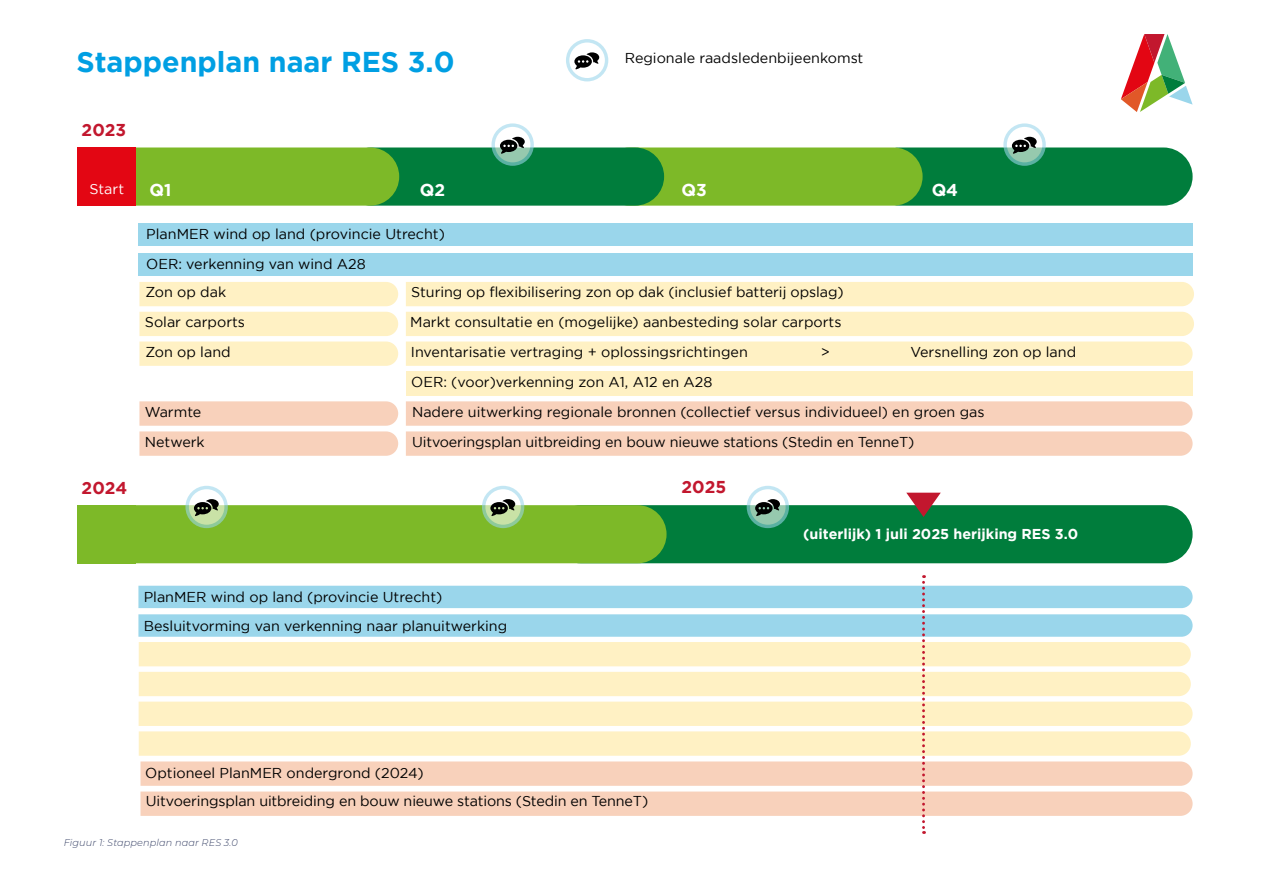
<style>
.page{position:relative;width:1263px;height:893px;background:#fff}
.page>*{position:absolute;margin:0;border:0;box-sizing:border-box;transform-origin:0 0}
.t1{font:700 28.65px "Gotham";color:#009fe3}
.t2{font:700 17.1px "Gotham";color:#c2172e}
.t3{font:700 17.1px "Gotham";color:#fff}
.t4{font:14.25px/30px "Gotham";color:#000}
.t5{font:700 14.25px "Gotham";color:#fff}
.t6{font:14.25px "Gotham";color:#fff}
.t7{font:italic 300 9.75px "Montserrat";letter-spacing:.01em;color:#384266}
</style>
<div class="page">
<div style="left:871px;top:147px;width:321px;height:59px;background:#007d3c;border-radius:29px"></div>
<div style="left:601px;top:147px;width:321px;height:59px;background:#7db928;border-radius:29px"></div>
<div style="left:342px;top:147px;width:322px;height:59px;background:#007d3c;border-radius:29px"></div>
<div style="left:77px;top:147px;width:322px;height:59px;background:#7db928;border-radius:29px"></div>
<div style="left:77px;top:147px;width:58px;height:59px;background:#e30613"></div>
<svg style="left:1121px;top:34px;width:71px;height:78px"></svg>
<div style="left:138px;top:253px;width:1054px;height:22px;background:#9ad6eb"></div>
<div style="left:138px;top:224px;width:1054px;height:22px;background:#9ad6eb"></div>
<div style="left:552px;top:505px;width:640px;height:58px;background:#007d3c;border-radius:29px"></div>
<div style="left:77px;top:505px;width:589px;height:58px;background:#7db928;border-radius:29px"></div>
<div style="left:77px;top:505px;width:58px;height:58px;background:#7db928"></div>
<svg style="left:906px;top:493px;width:35px;height:24px"></svg>
<div style="left:406px;top:371px;width:786px;height:25px;background:#fff1c4"></div>
<svg style="left:139px;top:401px;width:259px;height:55px;background:#f8d6c3"></svg>
<svg style="left:406px;top:401px;width:786px;height:55px;background:#f8d6c2"></svg>
<div style="left:139px;top:282px;width:259px;height:24px;background:#fff1c4"></div>
<div style="left:406px;top:282px;width:788px;height:24px;background:#fff1c4"></div>
<svg style="left:139px;top:312px;width:259px;height:54px;background:#fff2ca"></svg>
<svg style="left:406px;top:312px;width:788px;height:54px;background:#fff2ca"></svg>
<svg style="left:138px;top:575px;width:1054px;height:259px"></svg>
<svg style="left:568px;top:41px;width:39px;height:39px"></svg>
<div style="left:566px;top:39px;width:42px;height:42px;border:3px solid #9ad6eb;border-radius:50%"></div>
<svg style="left:1005px;top:125px;width:39px;height:39px"></svg>
<div style="left:1003px;top:123px;width:43px;height:43px;border:3px solid #9ad6eb;border-radius:50%"></div>
<svg style="left:1012px;top:137px;width:25px;height:17px"></svg>
<svg style="left:493px;top:125px;width:39px;height:39px"></svg>
<div style="left:491px;top:123px;width:43px;height:43px;border:3px solid #9ad6eb;border-radius:50%"></div>
<svg style="left:500px;top:137px;width:25px;height:17px"></svg>
<svg style="left:484px;top:487px;width:39px;height:39px"></svg>
<div style="left:482px;top:486px;width:42px;height:42px;border:3px solid #9ad6eb;border-radius:50%"></div>
<svg style="left:490px;top:499px;width:25px;height:17px"></svg>
<svg style="left:748px;top:487px;width:39px;height:39px"></svg>
<div style="left:747px;top:486px;width:42px;height:42px;border:3px solid #9ad6eb;border-radius:50%"></div>
<svg style="left:755px;top:499px;width:25px;height:17px"></svg>
<svg style="left:187px;top:487px;width:39px;height:39px"></svg>
<div style="left:185px;top:486px;width:43px;height:42px;border:3px solid #9ad6eb;border-radius:50%"></div>
<svg style="left:194px;top:499px;width:25px;height:17px"></svg>
<svg style="left:574px;top:52px;width:25px;height:17px"></svg>
<h1 class="t1" style="left:76px;top:45px;width:380px">Stappenplan naar RES 3.0</h1>
<p class="t2" style="left:82px;top:120px;width:46px">2023</p>
<p class="t4" style="left:625px;top:43px;width:240px">Regionale raadsledenbijeenkomst</p>
<p class="t6" style="left:89px;top:182px;width:36px">Start</p>
<p class="t3" style="left:150px;top:180px;width:23px">Q1</p>
<p class="t3" style="left:420px;top:180px;width:27px">Q2</p>
<p class="t3" style="left:681px;top:180px;width:27px">Q3</p>
<p class="t3" style="left:932px;top:180px;width:28px">Q4</p>
<p class="t4" style="left:146px;top:219px;width:300px">PlanMER wind op land (provincie Utrecht)</p>
<p class="t4" style="left:146px;top:248px;width:221px">OER: verkenning van wind A28</p>
<p class="t4" style="left:145px;top:277px;width:82px">Zon op dak</p>
<p class="t4" style="left:411px;top:277px;width:434px">Sturing op flexibilisering zon op dak (inclusief batterij opslag)</p>
<p class="t4" style="left:145px;top:307px;width:102px">Solar carports</p>
<p class="t4" style="left:410px;top:307px;width:433px">Markt consultatie en (mogelijke) aanbesteding solar carports</p>
<p class="t4" style="left:145px;top:337px;width:87px">Zon op land</p>
<p class="t4" style="left:411px;top:337px;width:338px">Inventarisatie vertraging + oplossingsrichtingen</p>
<p class="t4" style="left:821px;top:337px;width:11px">&gt;</p>
<p class="t4" style="left:910px;top:337px;width:167px">Versnelling zon op land</p>
<p class="t4" style="left:145px;top:397px;width:58px">Warmte</p>
<p class="t4" style="left:145px;top:427px;width:61px">Netwerk</p>
<p class="t4" style="left:411px;top:367px;width:303px">OER: (voor)verkenning zon A1, A12 en A28</p>
<p class="t4" style="left:412px;top:397px;width:574px">Nadere uitwerking regionale bronnen (collectief versus individueel) en groen gas<br>Uitvoeringsplan uitbreiding en bouw nieuwe stations (Stedin en TenneT)</p>
<p class="t2" style="left:82px;top:478px;width:47px">2024</p>
<p class="t2" style="left:681px;top:477px;width:46px">2025</p>
<p class="t4" style="left:144px;top:582px;width:300px">PlanMER wind op land (provincie Utrecht)</p>
<p class="t4" style="left:144px;top:611px;width:365px">Besluitvorming van verkenning naar planuitwerking</p>
<p class="t4" style="left:145px;top:758px;width:280px">Optioneel PlanMER ondergrond (2024)</p>
<p class="t4" style="left:146px;top:786px;width:504px">Uitvoeringsplan uitbreiding en bouw nieuwe stations (Stedin en TenneT)</p>
<p class="t7" style="left:64px;top:836px;width:176px">Figuur 1: Stappenplan naar RES 3.0</p>
<p class="t5" style="left:803px;top:525px;width:277px">(uiterlijk) 1 juli 2025 herijking RES 3.0</p>
</div>
